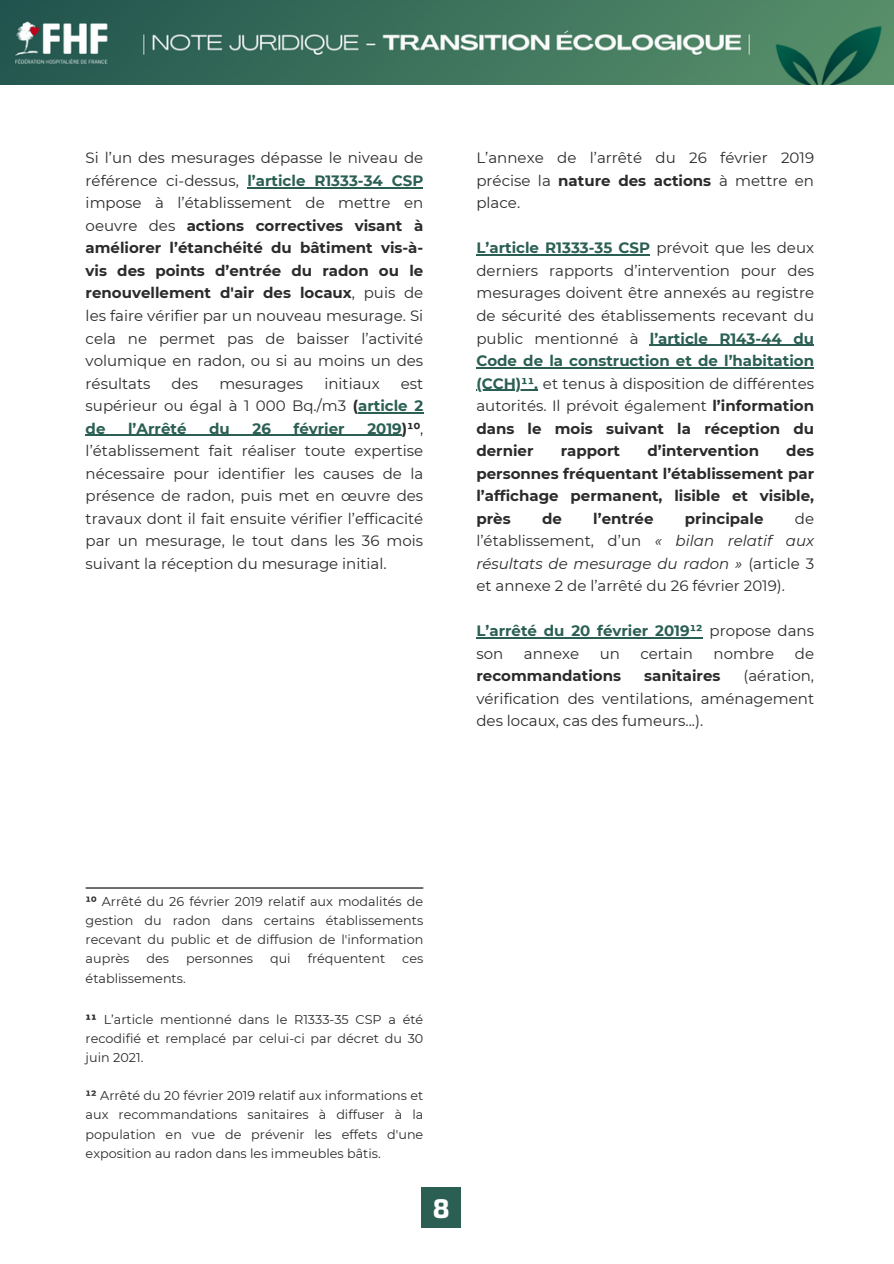
<style>
.page{position:relative;width:894px;height:1264px;background:#fff}
.page>*{position:absolute;margin:0;border:0;box-sizing:border-box;transform-origin:0 0}
.t1{font:700 27.6px "Thicker";color:#fff}
.t2{font:15px/22.5px "Montserrat";color:#2b2b2b;text-align:justify}
.t3{font:700 15px/22.5px "Montserrat";color:#2b2b2b;text-align:justify}
.t4{font:700 15px/22.5px "Montserrat";color:#2b5f53}
.t5{font:12.75px/19px "Montserrat";color:#2b2b2b;text-align:justify}
.s1{font-weight:700;color:#2b5f53}
.s2{font-weight:700}
.s3{font-style:italic}
.s4{font-weight:400;color:#2b2b2b}
.s5{font-weight:800}
</style>
<div class="page">
<div style="left:422px;top:1187px;width:39px;height:40px;background:#2b5f53"></div>
<hr style="left:247px;top:187px;width:176px;height:1px;background:#2b5f53">
<hr style="left:358px;top:412px;width:65px;height:1px;background:#2b5f53">
<hr style="left:86px;top:434px;width:316px;height:2px;background:#2b5f53">
<img style="left:0;top:1px;width:893px;height:84px">
<hr style="left:476px;top:254px;width:174px;height:2px;background:#2b5f53">
<hr style="left:649px;top:344px;width:164px;height:2px;background:#2b5f53">
<hr style="left:476px;top:367px;width:337px;height:1px;background:#2b5f53">
<hr style="left:476px;top:389px;width:62px;height:2px;background:#2b5f53">
<hr style="left:476px;top:637px;width:226px;height:1px;background:#2b5f53">
<hr style="left:86px;top:887px;width:337px;height:1px;background:#000">
<h1 class="t2" style="left:86px;top:147px;width:339px">Si l’un des mesurages dépasse le niveau de réfé rence ci-dessus, <span class="s1">l’article R1333-34 CSP </span>impose à</h1>
<h1 class="t2" style="left:86px;top:192px;width:339px;text-align:left;text-indent:92px">l’établissement de mettre en oeuvre des <span class="s2">actions correctives visant à améliorer l’étanchéité du bâtiment vis-à- vis des points d’entrée du radon ou le renouvellement d'air des locaux</span>, puis de les faire vérifier par un nouveau mesurage. Si cela ne permet pas de baisser l’activité volumique en radon, ou si au moins un des résultats</h1>
<h1 class="t2" style="left:172px;top:372px;width:28px">des</h1>
<h1 class="t2" style="left:219px;top:372px;width:85px">mesurages</h1>
<h1 class="t2" style="left:324px;top:372px;width:57px">initiaux</h1>
<h1 class="t2" style="left:86px;top:372px;width:339px;text-indent:315px">est supérieur ou égal à 1 000 Bq./m3 <span class="s2">(</span><span class="s1">article 2 de</span></h1>
<h1 class="t4" style="left:128px;top:417px;width:55px">l’Arrêté</h1>
<h1 class="t4" style="left:209px;top:417px;width:22px">du</h1>
<h1 class="t4" style="left:252px;top:417px;width:20px">26</h1>
<h1 class="t4" style="left:293px;top:417px;width:53px">février</h1>
<h1 class="t2" style="left:86px;top:417px;width:339px;text-align:left;text-indent:282px"><span class="s1">2019</span><span class="s2">)¹⁰</span>, l’établissement fait réaliser toute expertise nécessaire pour identifier les causes de la présence de radon, puis met en œuvre des travaux dont il fait ensuite vérifier l’efficacité par un mesurage, le tout dans les 36 mois suivant la réception du mesurage initial.</h1>
<h1 class="t2" style="left:476px;top:147px;width:339px">L’annexe de l’arrêté du 26 février 2019 précise la <span class="s2">nature des actions</span> à mettre en place.</h1>
<h1 class="t2" style="left:476px;top:237px;width:339px"><span class="s1">L’article R1333-35 CSP</span> prévoit que les deux derniers rapports d’intervention pour des mesurages doivent être annexés au registre de sécurité des établissements recevant du public mentionné à <span class="s1">l’article R143-44 du Code de la construction et de l’habitation</span></h1>
<p class="t2" style="left:476px;top:372px;width:339px"><span class="s1">(CCH)¹¹.</span> et tenus à disposition de différentes autorités. Il prévoit également <span class="s2">l’information dans le mois suivant la réception du dernier</span></p>
<p class="t3" style="left:560px;top:439px;width:61px">rapport</p>
<p class="t3" style="left:647px;top:439px;width:113px">d’intervention</p>
<p class="t3" style="left:476px;top:439px;width:339px;text-indent:310px">des personnes fréquentant l’établissement par l’affichage permanent, lisible et visible, près</p>
<p class="t3" style="left:542px;top:507px;width:21px">de</p>
<p class="t3" style="left:593px;top:507px;width:62px">l’entrée</p>
<p class="t3" style="left:684px;top:507px;width:80px">principale</p>
<p class="t2" style="left:476px;top:507px;width:339px;text-indent:318px">de l’établissement, d’un <span class="s3">« bilan relatif aux résultats de mesurage du radon »</span> (article 3 et annexe 2 de l’arrêté du 26 février 2019).</p>
<p class="t4" style="left:476px;top:619px;width:339px">L’arrêté du 20 février 2019¹² <span class="s4">propose dans son</span></p>
<p class="t2" style="left:523px;top:642px;width:57px">annexe</p>
<p class="t2" style="left:599px;top:642px;width:22px">un</p>
<p class="t2" style="left:640px;top:642px;width:54px">certain</p>
<p class="t2" style="left:713px;top:642px;width:62px">nombre</p>
<p class="t2" style="left:794px;top:642px;width:21px">de</p>
<p class="t3" style="left:476px;top:664px;width:146px">recommandations</p>
<p class="t3" style="left:644px;top:664px;width:78px">sanitaires</p>
<p class="t2" style="left:476px;top:664px;width:339px;text-indent:267px">(aération, vérification des ventilations, aménagement des locaux, cas des fumeurs...).</p>
<p class="t5" style="left:86px;top:891px;width:339px"><span class="s2">¹⁰</span> Arrêté du 26 février 2019 relatif aux modalités de gestion du radon dans certains établissements recevant du public et de diffusion de l'information auprès</p>
<p class="t5" style="left:146px;top:949px;width:24px">des</p>
<p class="t5" style="left:186px;top:949px;width:68px">personnes</p>
<p class="t5" style="left:270px;top:949px;width:22px">qui</p>
<p class="t5" style="left:307px;top:949px;width:79px">fréquentent</p>
<p class="t5" style="left:402px;top:949px;width:23px">ces</p>
<p class="t5" style="left:86px;top:968px;width:102px">établissements.</p>
<p class="t5" style="left:86px;top:1009px;width:339px;text-align:left"><span class="s5">¹¹</span> L’article mentionné dans le R1333-35 CSP a été recodifié et remplacé par celui-ci par décret du 30 juin 2021.</p>
<p class="t5" style="left:86px;top:1086px;width:339px"><span class="s2">¹²</span> Arrêté du 20 février 2019 relatif aux informations et aux recommandations sanitaires à diffuser à la population en vue de prévenir les effets d'une exposition au radon dans les immeubles bâtis.</p>
<p class="t1" style="left:433px;top:1193px;width:18px">8</p>
</div>
